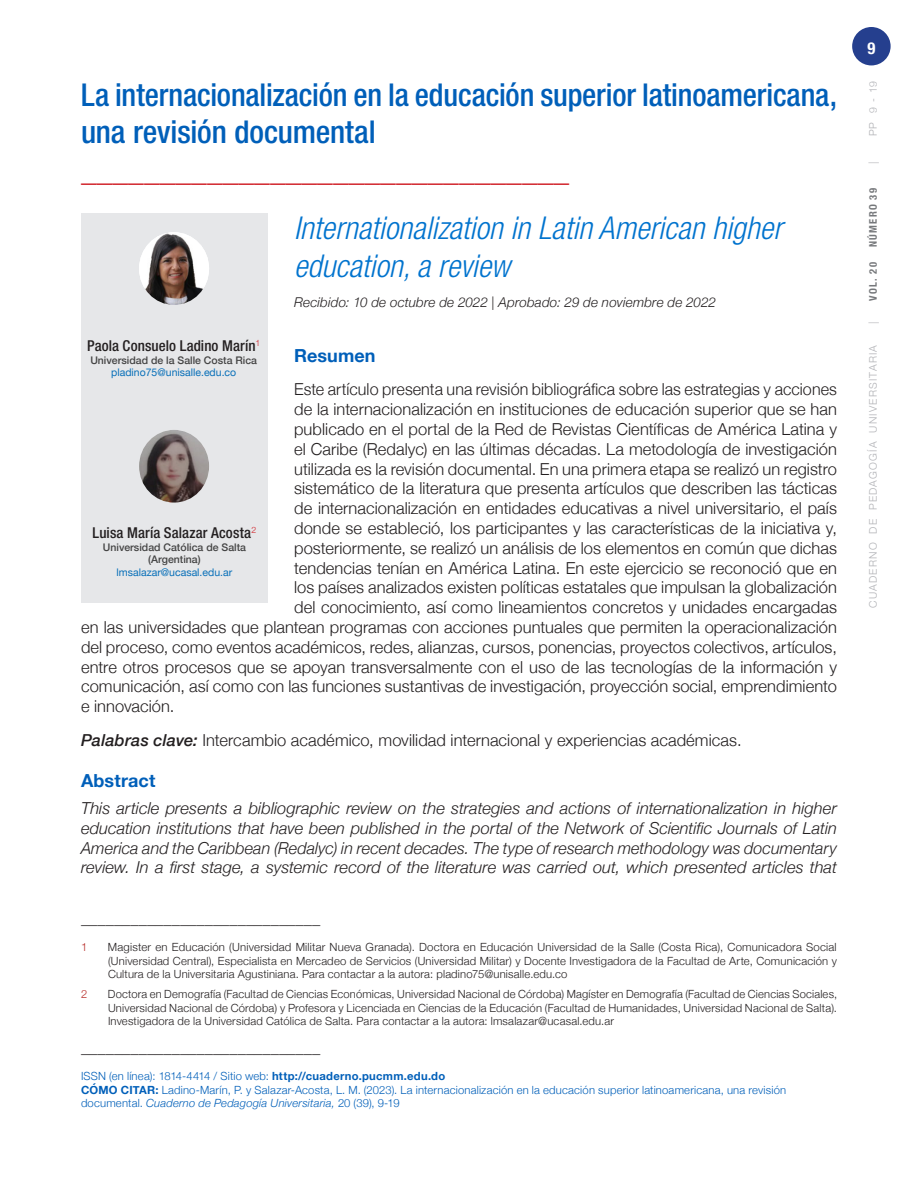
<style>
.page{position:relative;width:918px;height:1188px;background:#fff}
.page>*{position:absolute;margin:0;border:0;box-sizing:border-box;transform-origin:0 0}
.Título_Artículo_ESP{font:500 condensed 31.5px/37.8px "Helvetica Neue";letter-spacing:-.005em;color:#005fb9}
.Título_Artículo_ENG{font:italic 300 condensed 31.5px/37.8px "Helvetica Neue LT Std";color:#0073ce}
.t1{font:italic 300 31.5px "Helvetica Neue";color:#d1232a}
.Subtítulo{font:700 18px "Helvetica Neue";letter-spacing:.005em;color:#005fb9}
.Texto_Regular_Ajusta{font:300 16.5px "Helvetica Neue";letter-spacing:.005em;color:#231f20}
.t2{font:italic 300 16.5px/19.8px "Helvetica Neue";letter-spacing:.005em;color:#231f20;text-align:justify}
.Raya_Negra{font:300 16.5px "Helvetica Neue";color:#231f20}
.t3{font:700 condensed 16.5px "Helvetica Neue";color:#fff}
.Nombres_de_Autores{font:500 condensed 15px "Helvetica Neue";letter-spacing:.01em;color:#231f20}
.Artículo_-subT{font:italic 300 13.5px "Helvetica Neue";letter-spacing:.01em;color:#231f20}
.Citas_Inicio_de_Pági{font:300 11.25px/13.5px "Helvetica Neue";letter-spacing:.02em;color:#231f20;text-align:justify}
.cita-ISSN{font:300 11.25px/13.5px "Helvetica Neue";letter-spacing:.02em;color:#005fb9}
.Citas_Inicio_de_Pági-2{font:300 11.25px "Helvetica Neue";color:#b72d29}
.Nombres_de_Autores-2{font:500 10.5px/12.6px "Helvetica Neue";color:#444;text-align:center}
.Nombres_de_Autores-3{font:10.5px "Helvetica Neue";color:#0970b9}
.t4{font:300 10.5px "Helvetica Neue";letter-spacing:.115em;color:#b2b3b7}
.t5{font:700 condensed 10.5px "Helvetica Neue";letter-spacing:.12em;color:#76787b}
.t6{font:italic 300 10.5px "Helvetica Neue";color:#b2b3b7}
.s1{font-weight:500;font-style:italic}
.s2{font-weight:700}
.s3{font-style:italic}
</style>
<div class="page">
<div style="left:852px;top:27px;width:39px;height:38px;background:#253f8e;border-radius:50%"></div>
<div style="left:81px;top:213px;width:186px;height:389px;background:#e6e7e9"></div>
<img style="left:139px;top:232px;width:70px;height:73px">
<img style="left:139px;top:430px;width:70px;height:73px">
<p class="Título_Artículo_ESP" style="left:81px;top:75px;width:758px">La internacionalización en la educación superior latinoamericana, una revisión documental</p>
<p class="t1" style="left:81px;top:145px;width:490px">_______________________________</p>
<p class="Título_Artículo_ENG" style="left:294px;top:210px;width:489px">Internationalization in Latin American higher education, a review</p>
<p class="Artículo_-subT" style="left:294px;top:291px;width:423px">Recibido: 10 de octubre de 2022 | Aprobado: 29 de noviembre de 2022</p>
<p class="Subtítulo" style="left:294px;top:342px;width:83px">Resumen</p>
<p class="Texto_Regular_Ajusta" style="left:294px;top:376px;width:544px">Este artículo presenta una revisión bibliográfica sobre las estrategias y acciones</p>
<p class="Texto_Regular_Ajusta" style="left:294px;top:396px;width:544px">de la internacionalización en instituciones de educación superior que se han</p>
<p class="Texto_Regular_Ajusta" style="left:294px;top:416px;width:544px">publicado en el portal de la Red de Revistas Científicas de América Latina y</p>
<p class="Texto_Regular_Ajusta" style="left:294px;top:436px;width:544px">el Caribe (Redalyc) en las últimas décadas. La metodología de investigación</p>
<p class="Texto_Regular_Ajusta" style="left:294px;top:455px;width:544px">utilizada es la revisión documental. En una primera etapa se realizó un registro</p>
<p class="Texto_Regular_Ajusta" style="left:294px;top:475px;width:544px">sistemático de la literatura que presenta artículos que describen las tácticas</p>
<p class="Texto_Regular_Ajusta" style="left:294px;top:495px;width:544px">de internacionalización en entidades educativas a nivel universitario, el país</p>
<p class="Texto_Regular_Ajusta" style="left:294px;top:515px;width:544px">donde se estableció, los participantes y las características de la iniciativa y,</p>
<p class="Texto_Regular_Ajusta" style="left:294px;top:535px;width:544px">posteriormente, se realizó un análisis de los elementos en común que dichas</p>
<p class="Texto_Regular_Ajusta" style="left:294px;top:554px;width:544px">tendencias tenían en América Latina. En este ejercicio se reconoció que en</p>
<p class="Texto_Regular_Ajusta" style="left:294px;top:574px;width:544px">los países analizados existen políticas estatales que impulsan la globalización</p>
<p class="Texto_Regular_Ajusta" style="left:294px;top:594px;width:544px">del conocimiento, así como lineamientos concretos y unidades encargadas</p>
<p class="Texto_Regular_Ajusta" style="left:81px;top:614px;width:757px">en las universidades que plantean programas con acciones puntuales que permiten la operacionalización</p>
<p class="Texto_Regular_Ajusta" style="left:81px;top:634px;width:757px">del proceso, como eventos académicos, redes, alianzas, cursos, ponencias, proyectos colectivos, artículos,</p>
<p class="Texto_Regular_Ajusta" style="left:81px;top:653px;width:758px">entre otros procesos que se apoyan transversalmente con el uso de las tecnologías de la información y</p>
<p class="Texto_Regular_Ajusta" style="left:81px;top:673px;width:757px">comunicación, así como con las funciones sustantivas de investigación, proyección social, emprendimiento</p>
<p class="Texto_Regular_Ajusta" style="left:81px;top:693px;width:95px">e innovación.</p>
<p class="Texto_Regular_Ajusta" style="left:81px;top:726px;width:662px"><span class="s1">Palabras clave:</span> Intercambio académico, movilidad internacional y experiencias académicas.</p>
<p class="Subtítulo" style="left:81px;top:767px;width:76px">Abstract</p>
<p class="t2" style="left:81px;top:797px;width:757px">This article presents a bibliographic review on the strategies and actions of internationalization in higher education institutions that have been published in the portal of the Network of Scientific Journals of Latin America and the Caribbean (Redalyc) in recent decades. The type of research methodology was documentary review. In a first stage, a systemic record of the literature was carried out, which presented articles that</p>
<p class="Nombres_de_Autores" style="left:87px;top:337px;width:175px">Paola Consuelo Ladino Marín<sup>1</sup></p>
<p class="Nombres_de_Autores-2" style="left:90px;top:353px;width:168px">Universidad de la Salle Costa Rica</p>
<p class="Nombres_de_Autores-3" style="left:111px;top:365px;width:127px">pladino75@unisalle.edu.co</p>
<p class="Nombres_de_Autores" style="left:93px;top:524px;width:165px">Luisa María Salazar Acosta<sup>2</sup></p>
<p class="Nombres_de_Autores-2" style="left:103px;top:540px;width:145px">Universidad Católica de Salta (Argentina)</p>
<p class="Nombres_de_Autores-3" style="left:117px;top:565px;width:117px">lmsalazar@ucasal.edu.ar</p>
<p class="Raya_Negra" style="left:81px;top:905px;width:241px">_____________________________</p>
<p class="Citas_Inicio_de_Pági-2" style="left:81px;top:938px;width:8px">1</p>
<p class="Citas_Inicio_de_Pági" style="left:108px;top:939px;width:730px">Magister en Educación (Universidad Militar Nueva Granada). Doctora en Educación Universidad de la Salle (Costa Rica), Comunicadora Social (Universidad Central), Especialista en Mercadeo de Servicios (Universidad Militar) y Docente Investigadora de la Facultad de Arte, Comunicación y Cultura de la Universitaria Agustiniana. Para contactar a la autora: pladino75@unisalle.edu.co</p>
<p class="Citas_Inicio_de_Pági-2" style="left:81px;top:985px;width:8px">2</p>
<p class="Citas_Inicio_de_Pági" style="left:108px;top:987px;width:731px">Doctora en Demografía (Facultad de Ciencias Económicas, Universidad Nacional de Córdoba) Magíster en Demografía (Facultad de Ciencias Sociales, Universidad Nacional de Córdoba) y Profesora y Licenciada en Ciencias de la Educación (Facultad de Humanidades, Universidad Nacional de Salta).<br>Investigadora de la Universidad Católica de Salta. Para contactar a la autora: lmsalazar@ucasal.edu.ar</p>
<p class="t2" style="left:81px;top:1036px;width:241px">_____________________________</p>
<p class="cita-ISSN" style="left:81px;top:1068px;width:366px">ISSN (en línea): 1814-4414 / Sitio web: <span class="s2">http://cuaderno.pucmm.edu.do</span></p>
<p class="cita-ISSN" style="left:81px;top:1082px;width:707px"><span class="s2">CÓMO CITAR:</span> Ladino-Marín, P. y Salazar-Acosta, L. M. (2023). La internacionalización en la educación superior latinoamericana, una revisión documental. <span class="s3">Cuaderno de Pedagogía Universitaria,</span> 20 (39), 9-19</p>
<p class="t3" style="left:867px;top:34px;width:9px">9</p>
<p class="t4" style="left:865px;top:136px;width:57px;rotate:-90deg">PP 9 - 19</p>
<p class="t6" style="left:865px;top:164px;width:4px;rotate:-90deg">|</p>
<p class="t5" style="left:865px;top:247px;width:60px;rotate:-90deg">NÚMERO 39</p>
<p class="t5" style="left:865px;top:301px;width:40px;rotate:-90deg">VOL. 20</p>
<p class="t6" style="left:865px;top:324px;width:4px;rotate:-90deg">|</p>
<p class="t4" style="left:865px;top:608px;width:264px;rotate:-90deg">CUADERNO DE PEDAGOGÍA UNIVERSITARIA</p>
</div>
